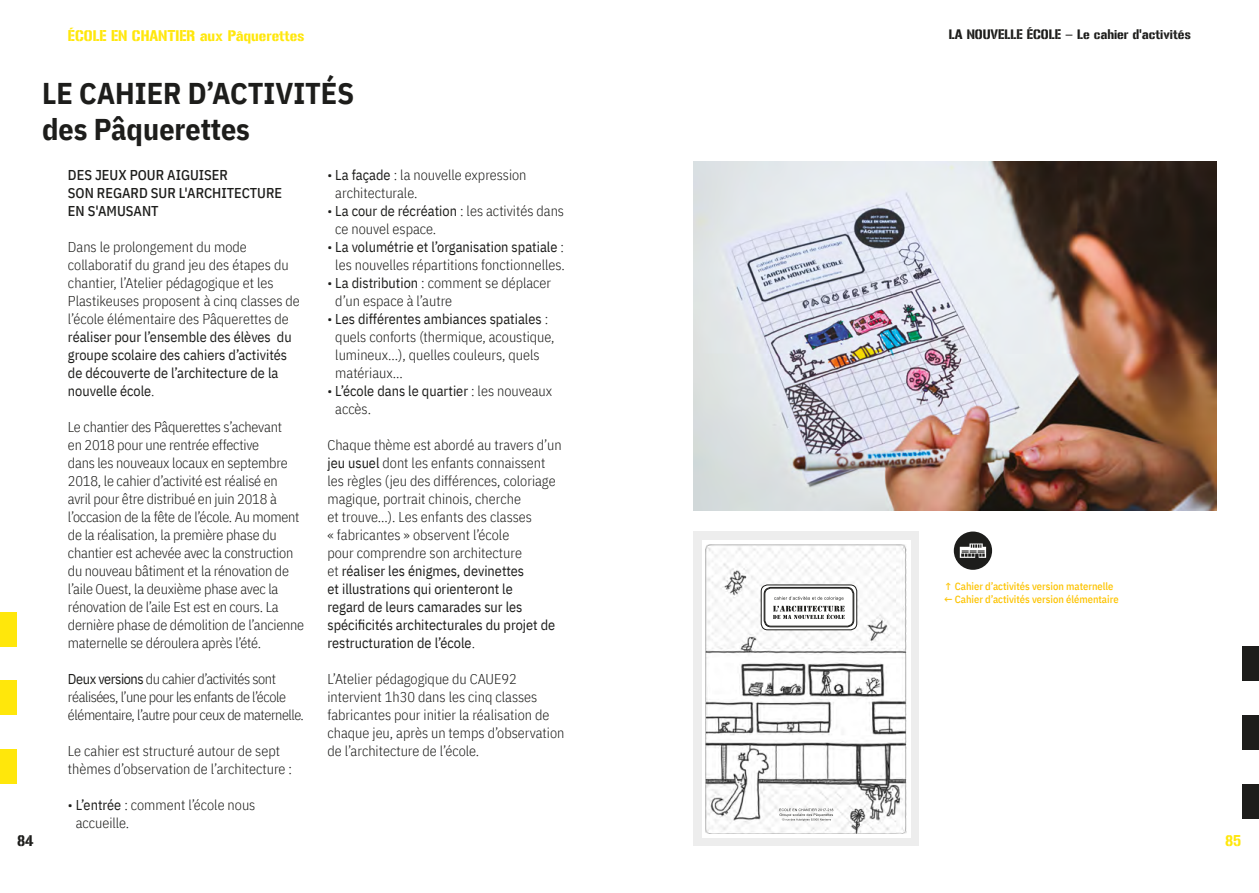
<style>
.page{position:relative;width:1259px;height:893px;background:#fff}
.page>*{position:absolute;margin:0;border:0;box-sizing:border-box;transform-origin:0 0}
.t1{font:700 30px/36px "IBM Plex Sans Cond";color:#1d1d1b}
.t2{font:300 14.25px/18px "IBM Plex Sans Cond";color:#1d1d1b}
.t3{font:14.25px/18px "IBM Plex Sans Cond";color:#1d1d1b}
.t4{font:300 14.25px/18px "IBM Plex Sans Cond";letter-spacing:-.03em;color:#1d1d1b}
.t5{font:500 14.25px/18px "IBM Plex Sans Cond";color:#1d1d1b}
.t6{font:13.5px "Gunplay";color:#ffe70b}
.t7{font:13.5px "Gunplay";color:#1d1d1b}
.t8{font:12px "Gunplay";color:#1d1d1b}
.t9{font:500 10.5px/12.6px "IBM Plex Sans Cond";color:#fdc300}
.s1{font-weight:300}
.s2{font-weight:400}
</style>
<div class="page">
<div style="left:1242px;top:784px;width:17px;height:34px;background:#1d1d1b"></div>
<div style="left:1242px;top:715px;width:17px;height:34px;background:#1d1d1b"></div>
<div style="left:1242px;top:646px;width:17px;height:35px;background:#1d1d1b"></div>
<div style="left:0;top:749px;width:17px;height:35px;background:#ffe70b"></div>
<div style="left:0;top:681px;width:17px;height:34px;background:#ffe70b"></div>
<div style="left:0;top:612px;width:17px;height:34px;background:#ffe70b"></div>
<img style="left:693px;top:162px;width:523px;height:348px">
<div style="left:693px;top:531px;width:225px;height:315px;background:#ededed"></div>
<div style="left:702px;top:540px;width:208px;height:297px;background:#fff"></div>
<img style="left:705px;top:545px;width:202px;height:289px">
<div style="left:761px;top:585px;width:95px;height:45px;background:#fff;border-radius:6px"></div>
<div style="left:761px;top:585px;width:96px;height:45px;border:1px solid #1d1d1b;border-radius:6px"></div>
<svg style="left:773px;top:596px;width:71px;height:23px"></svg>
<div style="left:764px;top:587px;width:90px;height:40px;border:1px solid #1d1d1b;border-radius:7px"></div>
<div style="left:764px;top:588px;width:89px;height:38px;border:1px solid #1d1d1b;border-radius:6px"></div>
<svg style="left:779px;top:809px;width:54px;height:12px"></svg>
<div style="left:954px;top:531px;width:38px;height:39px;background:#1d1d1b;border-radius:50%"></div>
<svg style="left:959px;top:543px;width:27px;height:15px"></svg>
<p class="t6" style="left:68px;top:27px;width:238px">ÉCOLE EN CHANTIER aux Pâquerettes</p>
<h1 class="t1" style="left:42px;top:72px;width:314px">LE CAHIER D’ACTIVITÉS des Pâquerettes</h1>
<p class="t5" style="left:68px;top:165px;width:216px">DES JEUX POUR AIGUISER<br>SON REGARD SUR L'ARCHITECTURE<br>EN S'AMUSANT</p>
<p class="t2" style="left:68px;top:237px;width:233px">Dans le prolongement du mode collaboratif du grand jeu des étapes du chantier, l’Atelier pédagogique et les Plastikeuses proposent à cinq classes de l’école élémentaire des Pâquerettes de</p>
<p class="t3" style="left:68px;top:327px;width:225px">réaliser pour l’ensemble des élèves du groupe scolaire des cahiers d’activités de découverte de l’architecture de la nouvelle école<span class="s1">.</span></p>
<p class="t2" style="left:68px;top:417px;width:238px">Le chantier des Pâquerettes s’achevant<br>en 2018 pour une rentrée effective<br>dans les nouveaux locaux en septembre 2018, le cahier d’activité est réalisé en avril pour être distribué en juin 2018 à l’occasion de la fête de l’école. Au moment de la réalisation, la première phase du chantier est achevée avec la construction du nouveau bâtiment et la rénovation de l’aile Ouest, la deuxième phase avec la rénovation de l’aile Est est en cours. La dernière phase de démolition de l’ancienne maternelle se déroulera après l’été.</p>
<p class="t4" style="left:68px;top:669px;width:237px"><span class="s2">Deux versions</span> du cahier d’activités sont réalisées, l’une pour les enfants de l’école élémentaire, l’autre pour ceux de maternelle.</p>
<p class="t2" style="left:68px;top:741px;width:226px">Le cahier est structuré autour de sept thèmes d’observation de l’architecture :</p>
<p class="t2" style="left:76px;top:795px;width:181px;text-indent:-8px">• <span class="s2">L’entrée</span> : comment l’école nous accueille.</p>
<p class="t2" style="left:335px;top:165px;width:193px;text-indent:-8px">• <span class="s2">La façade</span> : la nouvelle expression architecturale.</p>
<p class="t2" style="left:335px;top:201px;width:230px;text-indent:-8px">• <span class="s2">La cour de récréation</span> : les activités dans ce nouvel espace.</p>
<p class="t2" style="left:327px;top:237px;width:239px;text-align:center">• <span class="s2">La volumétrie et l’organisation spatiale</span> : les nouvelles répartitions fonctionnelles.</p>
<p class="t2" style="left:335px;top:273px;width:217px;text-indent:-8px">• <span class="s2">La distribution</span> : comment se déplacer d’un espace à l’autre</p>
<p class="t2" style="left:335px;top:309px;width:221px;text-indent:-8px">• <span class="s2">Les différentes ambiances spatiales</span> : quels conforts (thermique, acoustique, lumineux...), quelles couleurs, quels matériaux...</p>
<p class="t3" style="left:335px;top:381px;width:218px;text-indent:-8px"><span class="s1">•</span> L’école dans le quartier <span class="s1">: les nouveaux accès.</span></p>
<p class="t2" style="left:327px;top:435px;width:236px">Chaque thème est abordé au travers d’un <span class="s2">jeu usuel</span> dont les enfants connaissent les règles (jeu des différences, coloriage magique, portrait chinois, cherche<br>et trouve...). Les enfants des classes<br>« fabricantes » observent l’école<br>pour comprendre son architecture<br>et <span class="s2">réaliser les énigmes, devinettes<br>et illustrations qui orienteront le<br>regard de leurs camarades sur les spécificités architecturales du projet de restructuration de l’école</span>.</p>
<p class="t2" style="left:327px;top:669px;width:238px">L’Atelier pédagogique du CAUE92 intervient 1h30 dans les cinq classes fabricantes pour initier la réalisation de chaque jeu, après un temps d’observation de l’architecture de l’école.</p>
<p class="t8" style="left:949px;top:28px;width:243px">LA NOUVELLE ÉCOLE – Le cahier d'activités</p>
<p class="t9" style="left:944px;top:579px;width:176px">↑ Cahier d’activités version maternelle ← Cahier d’activités version élémentaire</p>
<p class="t7" style="left:17px;top:833px;width:18px">84</p>
<p class="t6" style="left:1225px;top:833px;width:18px">85</p>
</div>
